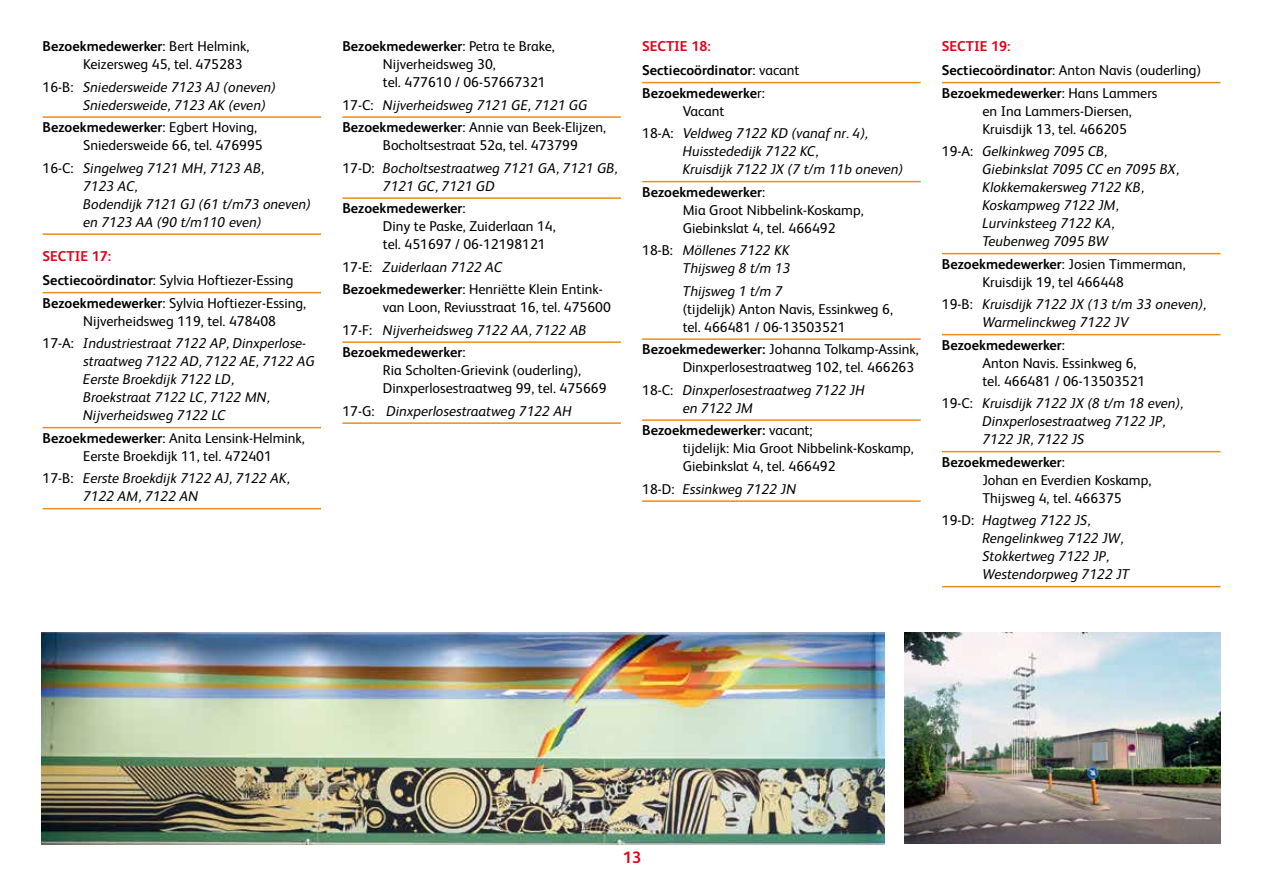
<style>
.page{position:relative;width:1263px;height:893px;background:#fff}
.page>*{position:absolute;margin:0;border:0;box-sizing:border-box;transform-origin:0 0}
.t1{font:700 16.5px "FS Albert";color:#e2001a}
.t2{font:14.25px/18px "FS Albert";color:#000}
.t3{font:italic 14.25px/18px "FS Albert";color:#000}
.t4{font:700 14.25px/22.5px "FS Albert";color:#000}
.s1{font-weight:700}
.s2{font-style:normal}
.s3{font-weight:700;color:#e2001a}
.s4{font-style:italic}
.s5{font-weight:400;font-style:italic}
.s6{font-weight:400}
.s7{color:#e2001a}
</style>
<div class="page">
<hr style="left:43px;top:116px;width:278px;height:2px;background:#f08a1a">
<hr style="left:43px;top:233px;width:278px;height:2px;background:#f08a1a">
<hr style="left:43px;top:292px;width:278px;height:1px;background:#f08a1a">
<hr style="left:43px;top:427px;width:278px;height:1px;background:#f08a1a">
<hr style="left:43px;top:508px;width:278px;height:1px;background:#f08a1a">
<hr style="left:342px;top:116px;width:279px;height:2px;background:#f08a1a">
<hr style="left:342px;top:197px;width:279px;height:2px;background:#f08a1a">
<hr style="left:342px;top:341px;width:279px;height:2px;background:#f08a1a">
<hr style="left:342px;top:422px;width:279px;height:2px;background:#f08a1a">
<hr style="left:642px;top:82px;width:279px;height:1px;background:#f08a1a">
<hr style="left:642px;top:181px;width:279px;height:1px;background:#f08a1a">
<hr style="left:642px;top:338px;width:279px;height:2px;background:#f08a1a">
<hr style="left:642px;top:419px;width:279px;height:2px;background:#f08a1a">
<hr style="left:642px;top:500px;width:279px;height:2px;background:#f08a1a">
<hr style="left:942px;top:82px;width:278px;height:1px;background:#f08a1a">
<hr style="left:942px;top:253px;width:278px;height:1px;background:#f08a1a">
<hr style="left:942px;top:334px;width:278px;height:1px;background:#f08a1a">
<hr style="left:942px;top:451px;width:278px;height:1px;background:#f08a1a">
<hr style="left:942px;top:586px;width:278px;height:1px;background:#f08a1a">
<img style="left:42px;top:632px;width:842px;height:213px">
<img style="left:904px;top:632px;width:316px;height:211px">
<p class="t2" style="left:43px;top:37px;width:208px"><span class="s1">Bezoekmedewerker</span>: Bert Helmink, -Keizersweg 45, tel. 475283</p>
<p class="t3" style="left:83px;top:77px;width:194px;text-indent:-40px"><span class="s2">16-B:</span> Sniedersweide 7123 AJ (oneven)<br>Sniedersweide, 7123 AK (even)</p>
<p class="t2" style="left:43px;top:118px;width:222px"><span class="s1">Bezoekmedewerker</span>: Egbert Hoving, -Sniedersweide 66, tel. 476995</p>
<p class="t3" style="left:83px;top:158px;width:229px;text-indent:-40px"><span class="s2">16-C:</span> Singelweg 7121 MH, 7123 AB,<br>7123 AC,<br>Bodendijk 7121 GJ (61 t/m73 oneven) en 7123 AA (90 t/m110 even)</p>
<p class="t2" style="left:43px;top:244px;width:252px;line-height:24px"><span class="s3">SECTIE 17:<br></span><span class="s1">Sectiecoördinator</span>: Sylvia Hoftiezer-Essing</p>
<p class="t2" style="left:43px;top:293px;width:265px"><span class="s1">Bezoekmedewerker</span>: Sylvia Hoftiezer-Essing, -Nijverheidsweg 119, tel. 478408</p>
<p class="t3" style="left:83px;top:334px;width:233px;text-indent:-40px"><span class="s2">17-A:</span> Industriestraat 7122 AP, Dinxperlose&shy;straatweg 7122 AD, 7122 AE, 7122 AG<br>Eerste Broekdijk 7122 LD,<br>Broekstraat 7122 LC, 7122 MN,<br>Nijverheidsweg 7122 LC</p>
<p class="t2" style="left:43px;top:428px;width:264px;text-align:center"><span class="s1">Bezoekmedewerker</span>: Anita Lensink-Helmink,<br>Eerste Broekdijk 11, tel. 472401</p>
<p class="t3" style="left:83px;top:469px;width:208px;text-indent:-40px"><span class="s2">17-B:</span> Eerste Broekdijk 7122 AJ, 7122 AK,<br>7122 AM, 7122 AN</p>
<p class="t2" style="left:383px;top:37px;width:173px;text-indent:-40px"><span class="s1">Bezoekmedewerker</span>: Petra te Brake,<br>Nijverheidsweg 30,<br>tel. 477610 / 06-57667321</p>
<p class="t2" style="left:342px;top:93px;width:265px;line-height:22.5px">17-C: <span class="s4">Nijverheidsweg 7121 GE, 7121 GG<br></span><span class="s1">Bezoekmedewerker</span>: Annie van Beek-Elijzen,</p>
<p class="t2" style="left:342px;top:134px;width:277px;line-height:22.5px;text-align:center">Bocholtsestraat 52a, tel. 473799<br>17-D: <span class="s4">Bocholtsestraatweg 7121 GA, 7121 GB,</span></p>
<p class="t4" style="left:342px;top:174px;width:154px;text-indent:40px"><span class="s5">7121 GC, 7121 GD<br></span>Bezoekmedewerker<span class="s6">:</span></p>
<p class="t2" style="left:383px;top:217px;width:174px">Diny te Paske, Zuiderlaan 14, tel. 451697 / 06-12198121</p>
<p class="t2" style="left:342px;top:255px;width:261px;line-height:22.5px">17-E: <span class="s4">Zuiderlaan 7122 AC<br></span><span class="s1">Bezoekmedewerker</span>: Henriëtte Klein Entink-</p>
<p class="t2" style="left:342px;top:296px;width:270px;line-height:22.5px;text-indent:40px">van Loon, Reviusstraat 16, tel. 475600<br>17-F: <span class="s4">Nijverheidsweg 7122 AA, 7122 AB<br></span><span class="s1">Bezoekmedewerker</span>:</p>
<p class="t2" style="left:342px;top:361px;width:266px;text-indent:40px">Ria Scholten-Grievink (ouderling), -Dinxperlosestraatweg 99, tel. 475669</p>
<p class="t3" style="left:342px;top:401px;width:231px"><span class="s2">17-G:</span> Dinxperlosestraatweg 7122 AH</p>
<p class="t4" style="left:642px;top:34px;width:159px;line-height:24px"><span class="s7">SECTIE 18:<br></span>Sectiecoördinator<span class="s6">: vacant</span></p>
<p class="t4" style="left:642px;top:84px;width:124px;line-height:18px;text-align:center">Bezoekmedewerke<span class="s6">r:<br>Vacant</span></p>
<p class="t3" style="left:683px;top:124px;width:222px;text-indent:-40px"><span class="s2">18-A:</span> Veldweg 7122 KD (vanaf nr. 4),<br>Huisstededijk 7122 KC,<br>Kruisdijk 7122 JX (7 t/m 11b oneven)</p>
<p class="t2" style="left:683px;top:182px;width:182px;text-indent:-40px"><span class="s1">Bezoekmedewerker</span>:<br>Mia Groot Nibbelink-Koskamp,<br>Giebinkslat 4, tel. 466492</p>
<p class="t3" style="left:642px;top:241px;width:150px;text-align:right"><span class="s2">18-B:</span> Möllenes 7122 KK<br>Thijsweg 8 t/m 13</p>
<p class="t3" style="left:683px;top:281px;width:102px">Thijsweg 1 t/m 7</p>
<p class="t2" style="left:683px;top:299px;width:212px">(tijdelijk) Anton Navis, Essinkweg 6, tel. 466481 / 06-13503521</p>
<p class="t2" style="left:683px;top:340px;width:237px;text-indent:-40px"><span class="s1">Bezoekmedewerker:</span> Johanna Tolkamp-Assink,<br>Dinxperlosestraatweg 102, tel. 466263</p>
<p class="t3" style="left:683px;top:380px;width:184px;text-indent:-40px"><span class="s2">18-C:</span> Dinxperlosestraatweg 7122 JH en 7122 JM</p>
<p class="t2" style="left:683px;top:421px;width:233px;text-indent:-40px"><span class="s1">Bezoekmedewerker:</span> vacant;<br>tijdelijk: Mia Groot Nibbelink-Koskamp,<br>Giebinkslat 4, tel. 466492</p>
<p class="t3" style="left:642px;top:479px;width:156px"><span class="s2">18-D:</span> Essinkweg 7122 JN</p>
<p class="t2" style="left:942px;top:34px;width:261px;line-height:24px"><span class="s3">SECTIE 19:<br></span><span class="s1">Sectiecoördinator</span>: Anton Navis (ouderling)</p>
<p class="t2" style="left:982px;top:83px;width:176px;text-indent:-40px"><span class="s1">Bezoekmedewerker</span>: Hans Lammers en Ina Lammers-Diersen,<br>Kruisdijk 13, tel. 466205</p>
<p class="t3" style="left:982px;top:142px;width:198px;text-indent:-40px"><span class="s2">19-A:</span> Gelkinkweg 7095 CB,<br>Giebinkslat 7095 CC en 7095 BX,<br>Klokkemakersweg 7122 KB,<br>Koskampweg 7122 JM,<br>Lurvinksteeg 7122 KA,<br>Teubenweg 7095 BW</p>
<p class="t2" style="left:982px;top:254px;width:205px;text-indent:-40px"><span class="s1">Bezoekmedewerker</span>: Josien Timmerman,<br>Kruisdijk 19, tel 466448</p>
<p class="t3" style="left:982px;top:295px;width:225px;text-indent:-40px"><span class="s2">19-B:</span> Kruisdijk 7122 JX (13 t/m 33 oneven),<br>Warmelinckweg 7122 JV</p>
<p class="t2" style="left:982px;top:335px;width:164px;text-indent:-40px"><span class="s1">Bezoekmedewerker</span>:<br>Anton Navis. Essinkweg 6, tel. 466481 / 06-13503521</p>
<p class="t3" style="left:982px;top:394px;width:202px;text-indent:-40px"><span class="s2">19-C:</span> Kruisdijk 7122 JX (8 t/m 18 even),<br>Dinxperlosestraatweg 7122 JP,<br>7122 JR, 7122 JS</p>
<p class="t2" style="left:982px;top:452px;width:170px;text-indent:-40px"><span class="s1">Bezoekmedewerker</span>:<br>Johan en Everdien Koskamp,<br>Thijsweg 4, tel. 466375</p>
<p class="t3" style="left:982px;top:511px;width:149px;text-indent:-40px"><span class="s2">19-D:</span> Hagtweg 7122 JS,<br>Rengelinkweg 7122 JW,<br>Stokkertweg 7122 JP,<br>Westendorpweg 7122 JT</p>
<p class="t1" style="left:623px;top:846px;width:20px">13</p>
</div>
